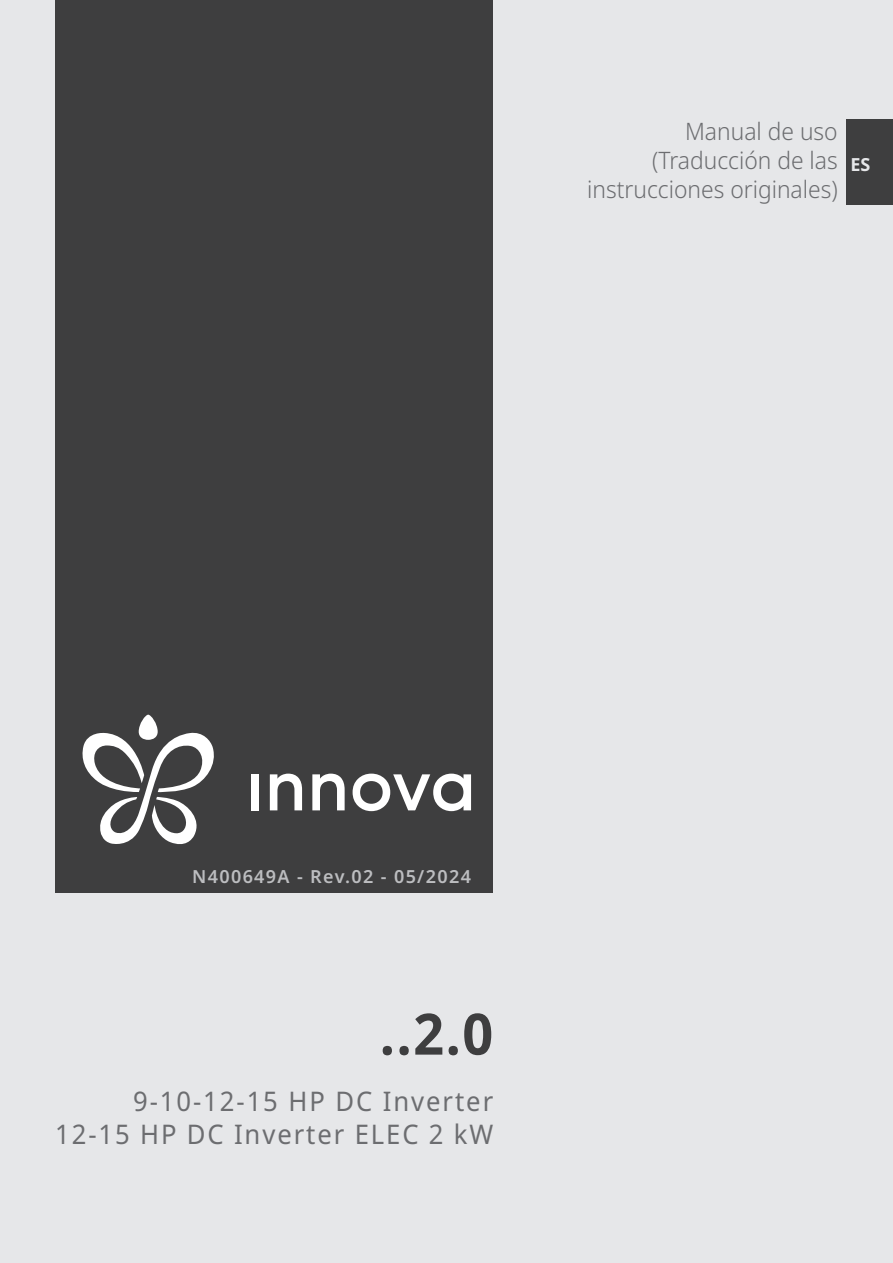
<style>
.page{position:relative;width:893px;height:1263px;background:#e6e7e9}
.page>*{position:absolute;margin:0;border:0;box-sizing:border-box;transform-origin:0 0}
.t1{font:700 57px "Noto Sans";color:#3e3e3f;scale:.95 1}
.t2{font:27px/32.4px "Noto Sans";letter-spacing:.075em;color:#6c6d70;text-align:right;scale:.95 1}
.t3{font:300 24px/28.8px "Noto Sans";color:#6c6d70;text-align:right;scale:.95 1}
.t4{font:600 18px "Noto Sans";letter-spacing:.075em;color:#bcbdc0}
.t5{font:700 18px "Noto Sans";color:#e6e7e9}
</style>
<div class="page">
<div style="left:55px;top:0;width:438px;height:893px;background:#3e3e3f"></div>
<div style="left:846px;top:119px;width:47px;height:85px;background:#3e3e3f"></div>
<div style="left:252px;top:774px;width:7px;height:36px;background:#fff"></div>
<svg style="left:270px;top:774px;width:32px;height:36px"></svg>
<svg style="left:312px;top:774px;width:33px;height:36px"></svg>
<svg style="left:353px;top:774px;width:118px;height:37px"></svg>
<svg style="left:83px;top:715px;width:131px;height:129px"></svg>
<p class="t3" style="left:587px;top:118px;width:265px">Manual de uso (Traducción de las instrucciones originales)</p>
<p class="t5" style="left:850px;top:151px;width:21px">ES</p>
<p class="t4" style="left:192px;top:864px;width:280px">N400649A - Rev.02 - 05/2024</p>
<h1 class="t1" style="left:380px;top:994px;width:121px">..2.0</h1>
<p class="t2" style="left:55px;top:1086px;width:463px">9-10-12-15 HP DC Inverter<br>12-15 HP DC Inverter ELEC 2 kW</p>
</div>
